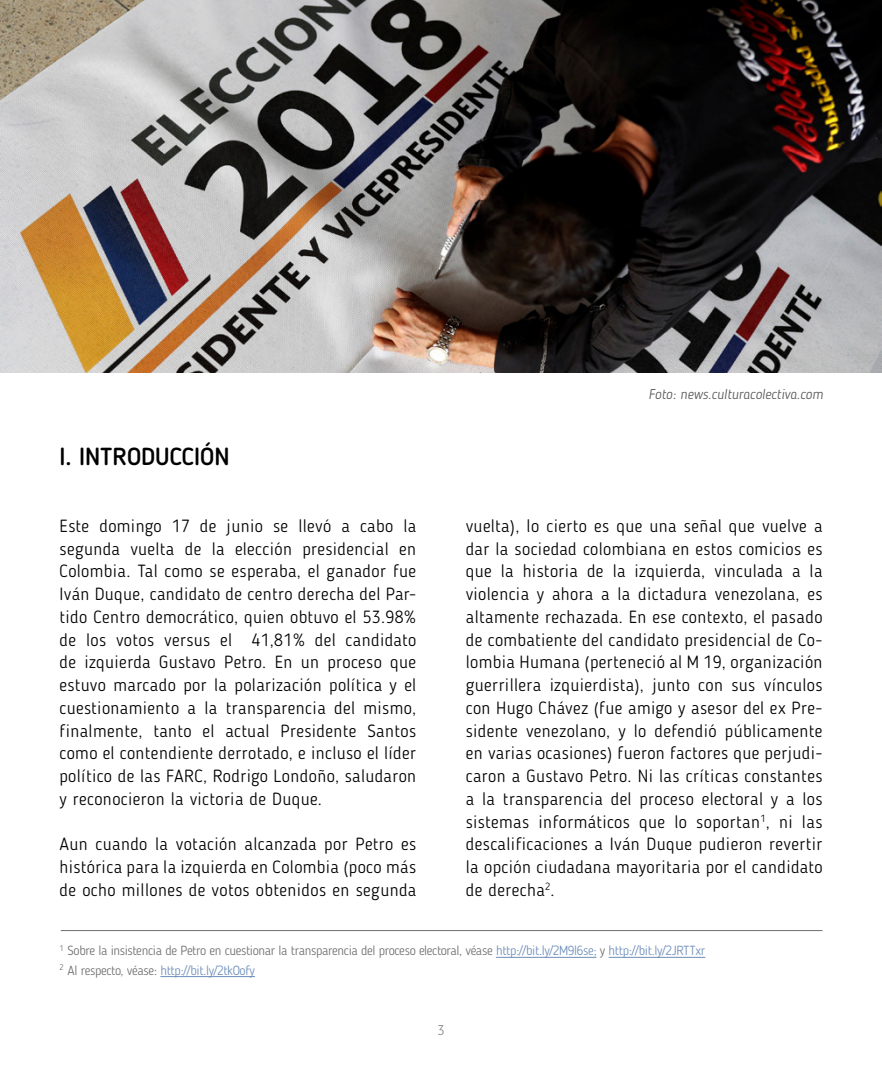
<style>
.page{position:relative;width:882px;height:1071px;background:#fff}
.page>*{position:absolute;margin:0;border:0;box-sizing:border-box;transform-origin:0 0}
.t1{font:500 24.5px "Blogger Sans";color:#000}
.t2{font:300 17.5px/22.8px "Blogger Sans";letter-spacing:.025em;color:#000;text-align:justify}
.t3{font:italic 300 14px "Blogger Sans";color:#575756}
.t4{font:300 14px "Blogger Sans";color:#878787}
.t5{font:300 13.12px/19.2px "Blogger Sans";letter-spacing:-.025em;color:#706f6f}
.s1{color:#6e8eba}
</style>
<div class="page">
<img style="left:1px;top:0;width:880px;height:373px">
<hr style="left:496px;top:957px;width:100px;height:1px;background:#6e8eba">
<hr style="left:609px;top:957px;width:96px;height:1px;background:#6e8eba">
<hr style="left:160px;top:976px;width:95px;height:1px;background:#6e8eba">
<hr style="left:61px;top:930px;width:761px;height:1px;background:#706f6f">
<h1 class="t1" style="left:60px;top:441px;width:172px">I. INTRODUCCIÓN</h1>
<p class="t2" style="left:60px;top:514px;width:358px">Este domingo 17 de junio se llevó a cabo la segunda vuelta de la elección presidencial en Colombia. Tal como se esperaba, el ganador fue Iván Duque, candidato de centro derecha del Par&shy;tido Centro democrático, quien obtuvo el 53.98% de los votos versus el 41,81% del candidato de izquierda Gustavo Petro. En un proceso que estuvo marcado por la polarización política y el cuestionamiento a la transparencia del mismo, finalmente, tanto el actual Presidente Santos como el contendiente derrotado, e incluso el líder político de las FARC, Rodrigo Londoño, saludaron y reconocieron la victoria de Duque.</p>
<p class="t2" style="left:60px;top:833px;width:358px">Aun cuando la votación alcanzada por Petro es histórica para la izquierda en Colombia (poco más de ocho millones de votos obtenidos en segunda</p>
<p class="t3" style="left:648px;top:386px;width:176px">Foto: news.culturacolectiva.com</p>
<p class="t2" style="left:466px;top:514px;width:358px">vuelta), lo cierto es que una señal que vuelve a dar la sociedad colombiana en estos comicios es que la historia de la izquierda, vinculada a la violencia y ahora a la dictadura venezolana, es altamente rechazada. En ese contexto, el pasado de combatiente del candidato presidencial de Co&shy;lombia Humana (perteneció al M 19, organización guerrillera izquierdista), junto con sus vínculos con Hugo Chávez (fue amigo y asesor del ex Pre&shy;sidente venezolano, y lo defendió públicamente en varias ocasiones) fueron factores que perjudi&shy;caron a Gustavo Petro. Ni las críticas constantes a la transparencia del proceso electoral y a los sistemas informáticos que lo soportan<sup>1</sup>, ni las descalificaciones a Iván Duque pudieron revertir la opción ciudadana mayoritaria por el candidato de derecha<sup>2</sup>.</p>
<p class="t5" style="left:60px;top:941px;width:647px"><sup>1</sup> Sobre la insistencia de Petro en cuestionar la transparencia del proceso electoral, véase <span class="s1">http://bit.ly/2M9l6se;</span> y <span class="s1">http://bit.ly/2JRTTxr<br></span><sup>2</sup> Al respecto, véase: <span class="s1">http://bit.ly/2tkOofy</span></p>
<p class="t4" style="left:438px;top:1022px;width:8px">3</p>
</div>
